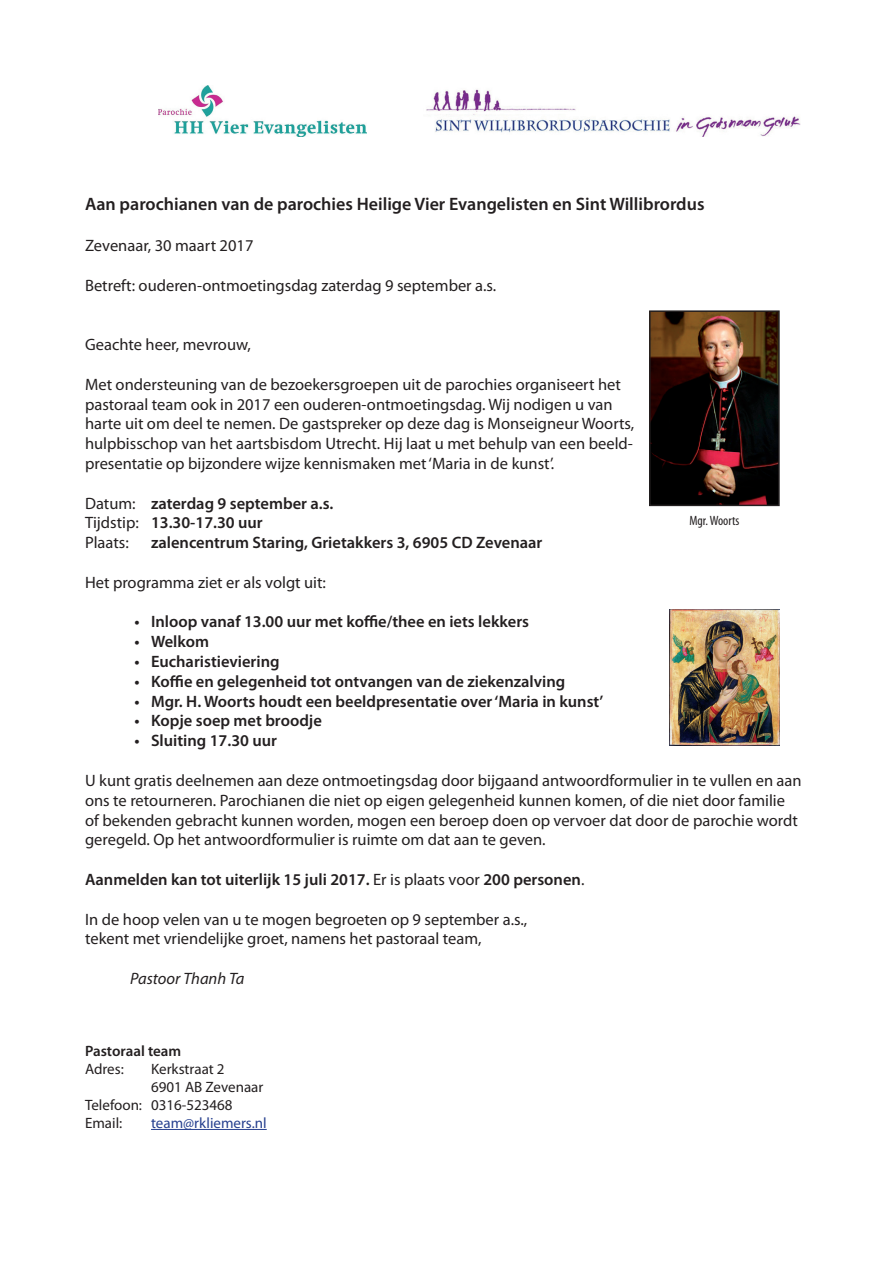
<style>
.page{position:relative;width:893px;height:1263px;background:#fff}
.page>*{position:absolute;margin:0;border:0;box-sizing:border-box;transform-origin:0 0}
.t1{font:600 18px "Myriad Pro";color:#231f20}
.t2{font:16.5px/19.8px "Myriad Pro";color:#231f20}
.t3{font:600 16.5px/19.8px "Myriad Pro";color:#231f20}
.t4{font:italic 16.5px "Myriad Pro";color:#231f20}
.t5{font:15px "Myriad Pro";color:#231f20}
.t6{font:15px "Myriad Pro";color:#253f8e}
.t7{font:600 15px "Myriad Pro";color:#231f20}
.t8{font:condensed 13.5px "Myriad Pro";color:#231f20}
.s1{font-weight:400}
</style>
<div class="page">
<hr style="left:151px;top:1129px;width:116px;height:1px;background:#253f8e">
<img style="left:159px;top:85px;width:208px;height:51px">
<img style="left:426px;top:89px;width:375px;height:47px">
<img style="left:669px;top:609px;width:111px;height:136px">
<img style="left:652px;top:313px;width:125px;height:190px">
<div style="left:649px;top:310px;width:131px;height:196px;border:2px solid #231f20"></div>
<p class="t1" style="left:85px;top:192px;width:621px">Aan parochianen van de parochies Heilige Vier Evangelisten en Sint Willibrordus</p>
<p class="t2" style="left:85px;top:236px;width:170px">Zevenaar, 30 maart 2017</p>
<p class="t2" style="left:85px;top:275px;width:413px">Betreft: ouderen-ontmoetingsdag zaterdag 9 september a.s.</p>
<p class="t2" style="left:85px;top:335px;width:167px">Geachte heer, mevrouw,</p>
<p class="t2" style="left:85px;top:374px;width:551px">Met ondersteuning van de bezoekersgroepen uit de parochies organiseert het pastoraal team ook in 2017 een ouderen-ontmoetingsdag. Wij nodigen u van harte uit om deel te nemen. De gastspreker op deze dag is Monseigneur Woorts, hulpbisschop van het aartsbisdom Utrecht. Hij laat u met behulp van een beeld&shy;presentatie op bijzondere wijze kennismaken met ‘Maria in de kunst’.</p>
<p class="t3" style="left:85px;top:493px;width:250px"><span class="s1">Datum:</span> zaterdag 9 september a.s.<br><span class="s1">Tijdstip:</span> 13.30-17.30 uur<br><span class="s1">Plaats:</span></p>
<p class="t8" style="left:689px;top:512px;width:51px">Mgr. Woorts</p>
<p class="t3" style="left:151px;top:532px;width:393px">zalencentrum Staring, Grietakkers 3, 6905 CD Zevenaar</p>
<p class="t2" style="left:85px;top:572px;width:242px">Het programma ziet er als volgt uit:</p>
<p class="t3" style="left:135px;top:612px;width:396px">• Inloop vanaf 13.00 uur met koffie/thee en iets lekkers</p>
<p class="t3" style="left:135px;top:631px;width:76px">• Welkom</p>
<p class="t3" style="left:135px;top:651px;width:147px">• Eucharistieviering</p>
<p class="t3" style="left:135px;top:671px;width:432px">• Koffie en gelegenheid tot ontvangen van de ziekenzalving</p>
<p class="t3" style="left:135px;top:691px;width:470px">• Mgr. H. Woorts houdt een beeldpresentatie over‘Maria in kunst’</p>
<p class="t3" style="left:135px;top:711px;width:189px">• Kopje soep met broodje</p>
<p class="t3" style="left:135px;top:730px;width:144px">• Sluiting 17.30 uur</p>
<p class="t2" style="left:85px;top:770px;width:718px">U kunt gratis deelnemen aan deze ontmoetingsdag door bijgaand antwoordformulier in te vullen en aan ons te retourneren. Parochianen die niet op eigen gelegenheid kunnen komen, of die niet door familie of bekenden gebracht kunnen worden, mogen een beroep doen op vervoer dat door de parochie wordt geregeld. Op het antwoordformulier is ruimte om dat aan te geven.</p>
<p class="t3" style="left:85px;top:869px;width:501px">Aanmelden kan tot uiterlijk 15 juli 2017. <span class="s1">Er is plaats voor</span> 200 personen<span class="s1">.</span></p>
<p class="t2" style="left:85px;top:909px;width:444px">In de hoop velen van u te mogen begroeten op 9 september a.s., tekent met vriendelijke groet, namens het pastoraal team,</p>
<p class="t4" style="left:130px;top:968px;width:116px">Pastoor Thanh Ta</p>
<p class="t7" style="left:85px;top:1041px;width:98px">Pastoraal team</p>
<p class="t5" style="left:85px;top:1060px;width:40px">Adres:</p>
<p class="t5" style="left:151px;top:1060px;width:75px">Kerkstraat 2</p>
<p class="t5" style="left:151px;top:1078px;width:114px">6901 AB Zevenaar</p>
<p class="t5" style="left:85px;top:1096px;width:149px">Telefoon: 0316-523468</p>
<p class="t5" style="left:85px;top:1114px;width:39px">Email:</p>
<p class="t6" style="left:151px;top:1114px;width:117px">team@rkliemers.nl</p>
</div>
